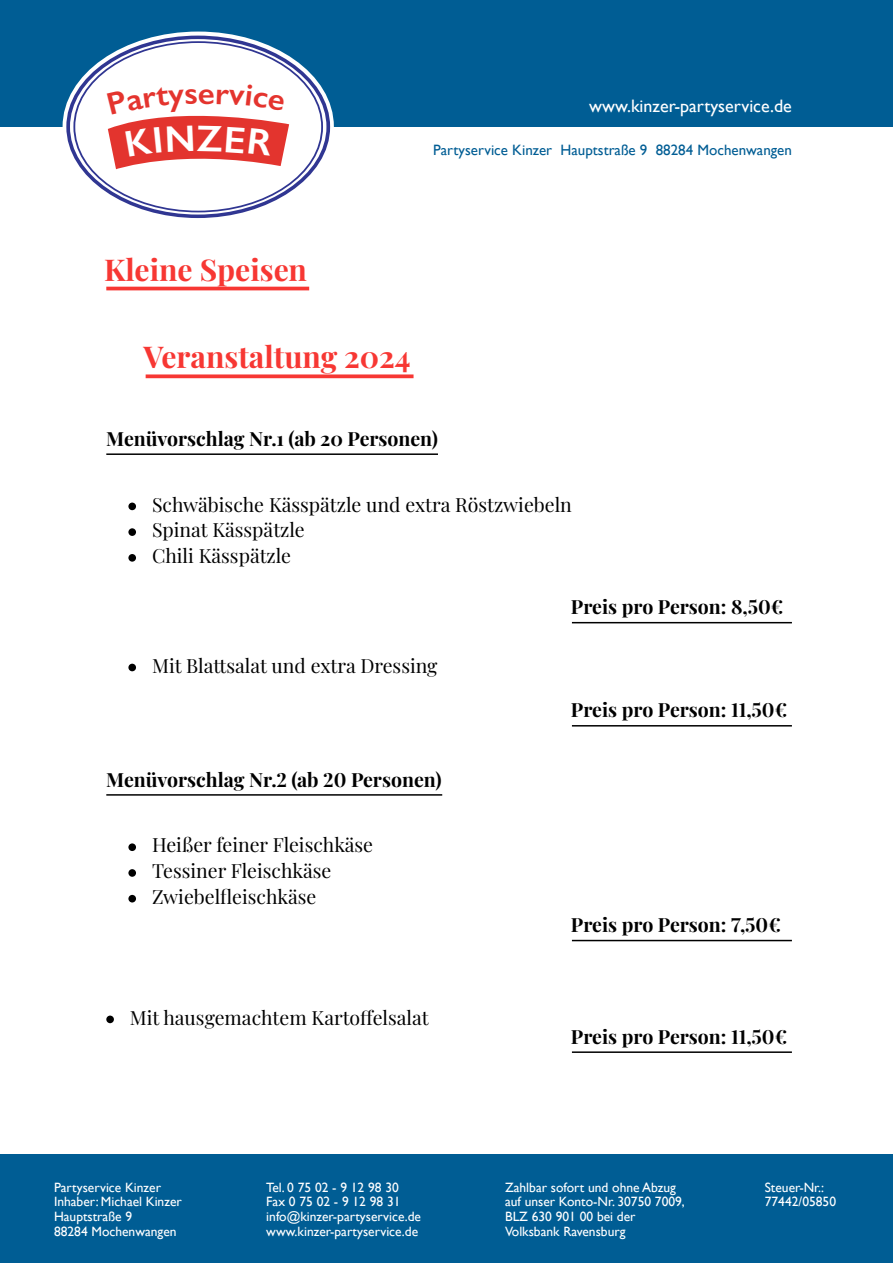
<style>
.page{position:relative;width:893px;height:1263px;background:#fff}
.page>*{position:absolute;margin:0;border:0;box-sizing:border-box;transform-origin:0 0}
.t1{font:600 31.5px "Gill Sans";color:#e4342e;scale:1.05 1}
.t2{font:700 30px "Playfair Display";color:#f73733}
.t3{font:19.5px/25.8px "Playfair Display";color:#000}
.t4{font:700 19.5px "Playfair Display";color:#000}
.t5{font:18px "Gill Sans";color:#fff}
.t6{font:15px "Gill Sans";color:#005d94}
.t7{font:13.5px/14.7px "Gill Sans";color:#fff}
</style>
<div class="page">
<div style="left:0;top:0;width:893px;height:127px;background:#005d94"></div>
<div style="left:0;top:1154px;width:893px;height:109px;background:#005d94"></div>
<hr style="left:106px;top:287px;width:203px;height:3px;background:#f73733">
<svg style="left:146px;top:374px;width:268px;height:4px"></svg>
<hr style="left:106px;top:453px;width:332px;height:2px;background:#000">
<hr style="left:106px;top:794px;width:336px;height:2px;background:#000">
<hr style="left:572px;top:1051px;width:220px;height:2px;background:#000">
<hr style="left:572px;top:940px;width:220px;height:1px;background:#000">
<hr style="left:572px;top:622px;width:220px;height:1px;background:#000">
<hr style="left:572px;top:725px;width:220px;height:1px;background:#000">
<div style="left:128px;top:503px;width:8px;height:7px;background:#000;border-radius:50%"></div>
<div style="left:128px;top:528px;width:8px;height:8px;background:#000;border-radius:50%"></div>
<div style="left:128px;top:554px;width:8px;height:8px;background:#000;border-radius:50%"></div>
<div style="left:128px;top:843px;width:8px;height:8px;background:#000;border-radius:50%"></div>
<div style="left:128px;top:869px;width:8px;height:8px;background:#000;border-radius:50%"></div>
<div style="left:128px;top:895px;width:8px;height:7px;background:#000;border-radius:50%"></div>
<svg style="left:63px;top:32px;width:271px;height:190px;fill:#fff"></svg>
<div style="left:128px;top:664px;width:8px;height:7px;background:#000;border-radius:50%"></div>
<div style="left:106px;top:1015px;width:8px;height:8px;background:#000;border-radius:50%"></div>
<svg style="left:107px;top:85px;width:182px;height:84px;background:#f19c99"></svg>
<h1 class="t1" style="left:198px;top:74px;width:18px">e</h1>
<h3 class="t5" style="left:589px;top:95px;width:204px">www.kinzer-partyservice.de</h3>
<p class="t6" style="left:433px;top:141px;width:360px">Partyservice Kinzer Hauptstraße 9 88284 Mochenwangen</p>
<h2 class="t2" style="left:104px;top:246px;width:204px">Kleine Speisen</h2>
<h2 class="t2" style="left:144px;top:333px;width:269px">Veranstaltung 2024</h2>
<h3 class="t4" style="left:106px;top:424px;width:333px">Menüvorschlag Nr.1 (ab 20 Personen)</h3>
<h3 class="t3" style="left:152px;top:490px;width:421px">Schwäbische Kässpätzle und extra Röstzwiebeln<br>Spinat Kässpätzle<br>Chili Kässpätzle</h3>
<h3 class="t3" style="left:152px;top:651px;width:287px">Mit Blattsalat und extra Dressing</h3>
<h3 class="t4" style="left:106px;top:764px;width:337px">Menüvorschlag Nr.2 (ab 20 Personen)</h3>
<h3 class="t3" style="left:152px;top:831px;width:223px">Heißer feiner Fleischkäse<br>Tessiner Fleischkäse<br>Zwiebelfleischkäse</h3>
<h3 class="t3" style="left:130px;top:1003px;width:300px">Mit hausgemachtem Kartoffelsalat</h3>
<h3 class="t4" style="left:571px;top:592px;width:214px">Preis pro Person: 8,50€</h3>
<h3 class="t4" style="left:571px;top:695px;width:218px">Preis pro Person: 11,50€</h3>
<h3 class="t4" style="left:571px;top:909px;width:211px">Preis pro Person: 7,50€</h3>
<h3 class="t4" style="left:571px;top:1021px;width:218px">Preis pro Person: 11,50€</h3>
<p class="t7" style="left:54px;top:1179px;width:129px">Partyservice Kinzer<br>Inhaber: Michael Kinzer<br>Hauptstraße 9<br>88284 Mochenwangen</p>
<p class="t7" style="left:266px;top:1179px;width:156px">Tel. 0 75 02 - 9 12 98 30<br>Fax 0 75 02 - 9 12 98 31 info@kinzer-partyservice.de www.kinzer-partyservice.de</p>
<p class="t7" style="left:505px;top:1179px;width:181px">Zahlbar sofort und ohne Abzug auf unser Konto-Nr. 30750 7009,<br>BLZ 630 901 00 bei der<br>Volksbank Ravensburg</p>
<p class="t7" style="left:765px;top:1180px;width:73px;line-height:14.2px">Steuer-Nr.:<br>77442/05850</p>
</div>
